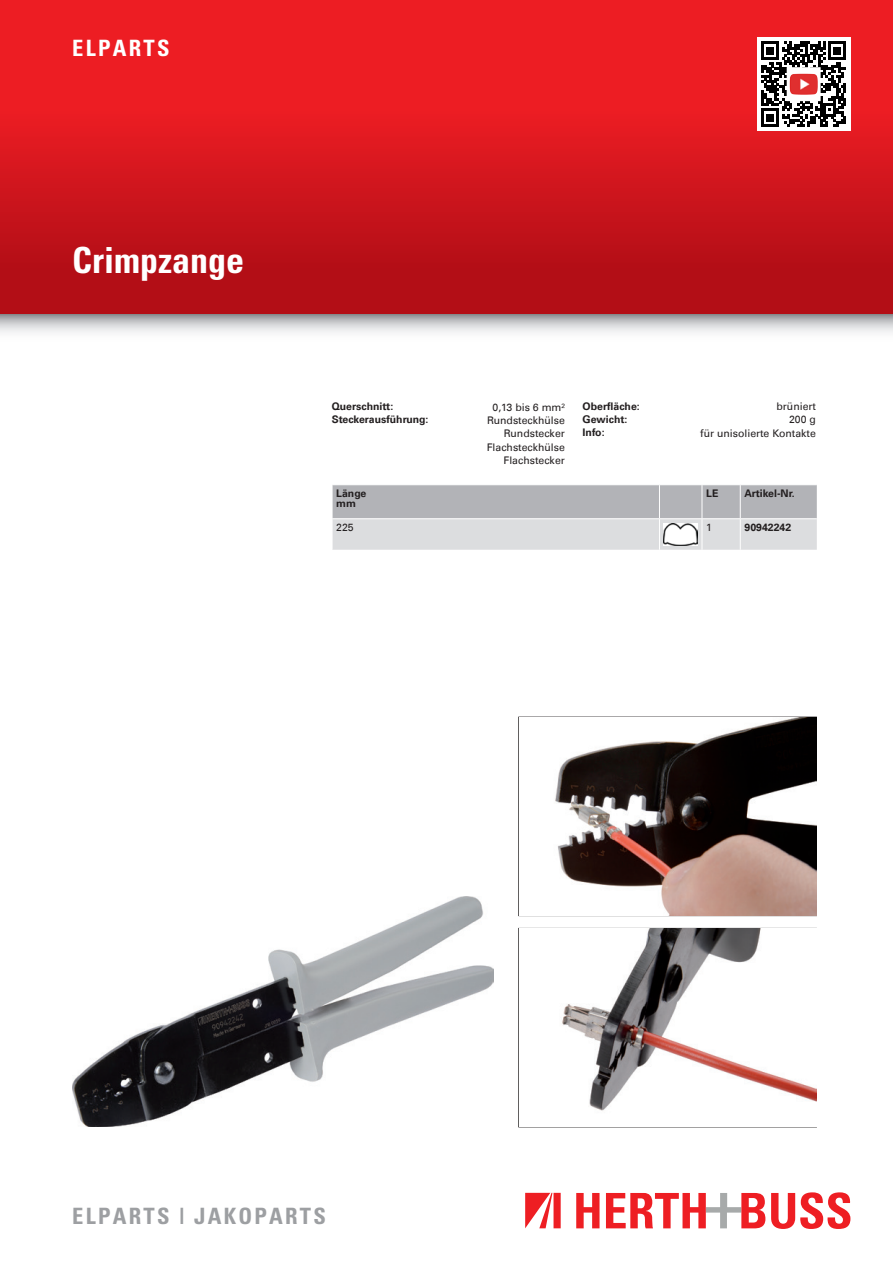
<style>
.page{position:relative;width:893px;height:1263px;background:#fff}
.page>*{position:absolute;margin:0;border:0;box-sizing:border-box;transform-origin:0 0}
.t1{font:700 condensed 36px "Univers";color:#fff}
.t2{font:700 condensed 22.5px "Univers";letter-spacing:.1em;color:#9d9fa2}
.t3{font:700 condensed 22.5px "Univers";letter-spacing:.1em;color:#fff}
.t4{font:10.5px/13.5px "Univers Com 55 Roman";color:#231f20;text-align:right}
.t5{font:700 10.5px/10.5px "Univers Com 65";color:#231f20}
</style>
<div class="page">
<img style="left:0;top:0;width:893px;height:333px">
<img style="left:72px;top:897px;width:421px;height:230px">
<img style="left:562px;top:929px;width:254px;height:182px">
<div style="left:757px;top:37px;width:93px;height:94px;background:#fff"></div>
<svg style="left:761px;top:42px;width:85px;height:85px"></svg>
<div style="left:787px;top:68px;width:33px;height:33px;background:#fff"></div>
<img style="left:790px;top:74px;width:28px;height:21px">
<img style="left:555px;top:717px;width:261px;height:198px">
<svg style="left:576px;top:1193px;width:23px;height:35px"></svg>
<svg style="left:606px;top:1193px;width:159px;height:35px"></svg>
<svg style="left:771px;top:1192px;width:79px;height:37px"></svg>
<svg style="left:525px;top:1193px;width:36px;height:35px"></svg>
<svg style="left:333px;top:485px;width:484px;height:65px;background:#c6c7ca"></svg>
<hr style="left:659px;top:485px;width:1px;height:33px;background:#fff">
<hr style="left:702px;top:485px;width:1px;height:33px;background:#fff">
<hr style="left:740px;top:485px;width:1px;height:33px;background:#fff">
<hr style="left:332px;top:518px;width:327px;height:1px;background:#fff">
<hr style="left:659px;top:518px;width:43px;height:1px;background:#fff">
<hr style="left:659px;top:519px;width:1px;height:31px;background:#fff">
<hr style="left:702px;top:518px;width:38px;height:1px;background:#fff">
<hr style="left:702px;top:519px;width:1px;height:31px;background:#fff">
<hr style="left:740px;top:518px;width:77px;height:1px;background:#fff">
<hr style="left:740px;top:519px;width:1px;height:31px;background:#fff">
<img style="left:664px;top:523px;width:34px;height:22px">
<h2 class="t3" style="left:72px;top:34px;width:99px">ELPARTS</h2>
<h1 class="t1" style="left:72px;top:238px;width:174px">Crimpzange</h1>
<p class="t5" style="left:332px;top:401px;width:63px">Querschnitt:</p>
<p class="t4" style="left:493px;top:400px;width:74px">0,13 bis 6 mm²</p>
<p class="t5" style="left:332px;top:414px;width:98px">Steckerausführung:</p>
<p class="t4" style="left:487px;top:413px;width:80px">Rundsteckhülse<br>Rundstecker<br>Flachsteckhülse<br>Flachstecker</p>
<p class="t5" style="left:583px;top:401px;width:59px">Oberfläche:</p>
<p class="t4" style="left:776px;top:400px;width:41px">brüniert</p>
<p class="t5" style="left:583px;top:414px;width:46px">Gewicht:</p>
<p class="t4" style="left:789px;top:413px;width:28px">200 g</p>
<p class="t5" style="left:583px;top:427px;width:24px">Info:</p>
<p class="t4" style="left:700px;top:426px;width:117px">für unisolierte Kontakte</p>
<p class="t5" style="left:336px;top:488px;width:32px">Länge mm</p>
<p class="t5" style="left:706px;top:488px;width:14px">LE</p>
<p class="t5" style="left:744px;top:488px;width:52px">Artikel-Nr.</p>
<p class="t4" style="left:336px;top:520px;width:19px">225</p>
<p class="t4" style="left:706px;top:520px;width:7px">1</p>
<p class="t5" style="left:744px;top:522px;width:48px">90942242</p>
<h2 class="t2" style="left:72px;top:1202px;width:255px">ELPARTS | JAKOPARTS</h2>
</div>
